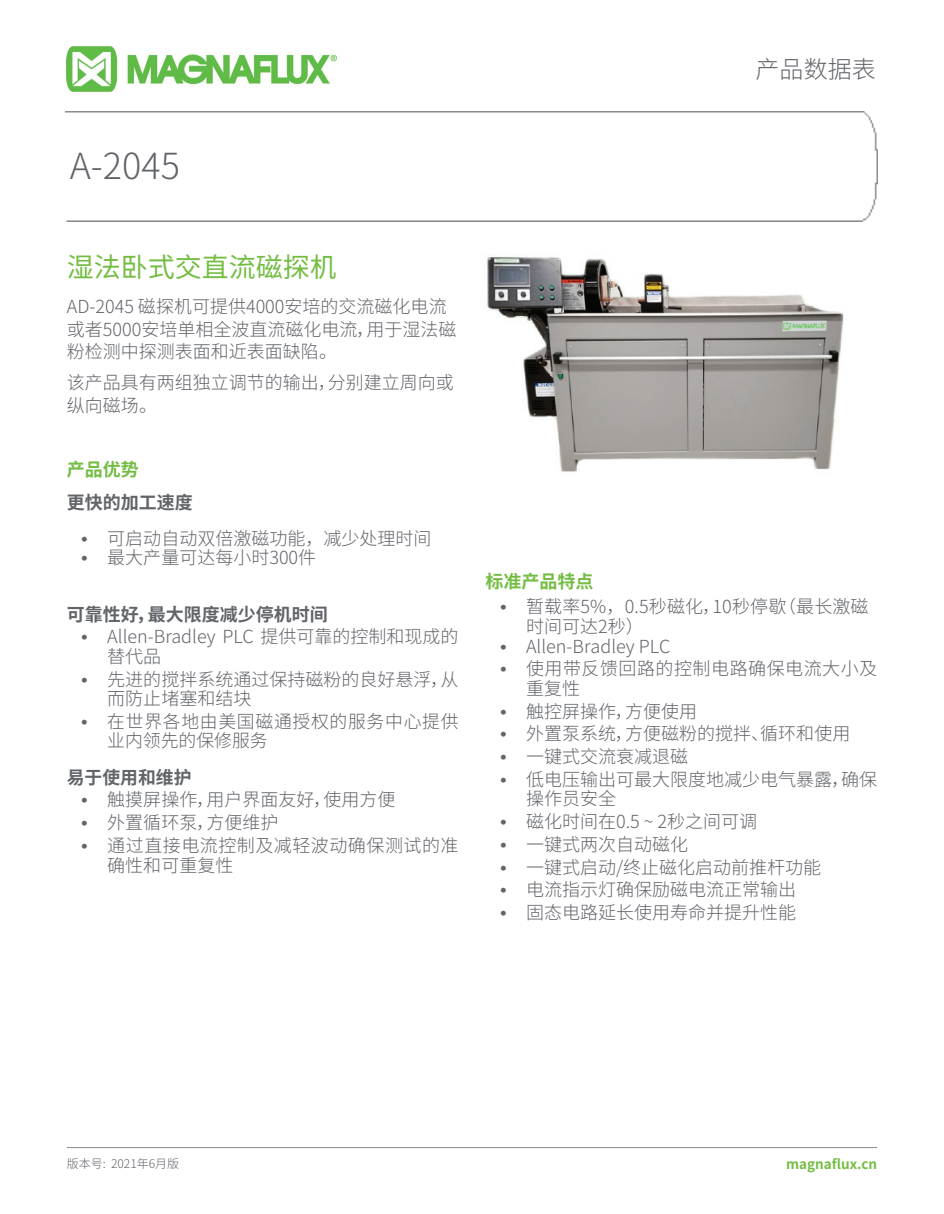
<style>
.page{position:relative;width:944px;height:1214px;background:#fff}
.page>*{position:absolute;margin:0;border:0;box-sizing:border-box;transform-origin:0 0}
.t1{font:300 36px "Source Han Sans CN";color:#616469}
.t2{font:27px "Source Han Sans CN";color:#74bd43}
.t3{font:300 24px "Source Han Sans CN";color:#616469}
.t4{font:300 18px/19.5px "Source Han Sans CN";color:#616469}
.t5{font:300 18px/19.5px "Source Han Sans CN";letter-spacing:.03em;color:#616469}
.t6{font:700 18px "Source Han Sans CN";color:#616469}
.t7{font:300 18px/19.5px "Source Han Sans CN";letter-spacing:.04em;color:#616469}
.t8{font:700 18px "Source Han Sans CN";color:#74bd43}
.t9{font:700 13.5px "Source Han Sans CN";color:#74bd43}
.t10{font:300 12px "Source Han Sans CN";color:#616469}
.s1{font-family:"Proxima Nova";font-size:24px}
</style>
<div class="page">
<img style="left:67px;top:47px;width:270px;height:44px">
<hr style="left:67px;top:1147px;width:810px;height:1px;background:#898b8e">
<img style="left:66px;top:112px;width:811px;height:109px">
<img style="left:487px;top:256px;width:357px;height:216px">
<h1 class="t1" style="left:70px;top:145px;width:112px">A-2045</h1>
<h3 class="t3" style="left:755px;top:55px;width:121px">产品数据表</h3>
<h2 class="t2" style="left:67px;top:252px;width:272px">湿法卧式交直流磁探机</h2>
<p class="t4" style="left:67px;top:296px;width:391px;line-height:22.5px">AD-2045 磁探机可提供4000安培的交流磁化电流或者5000安培单相全波直流磁化电流，用于湿法磁粉检测中探测表面和近表面缺陷。</p>
<p class="t4" style="left:67px;top:372px;width:389px;line-height:22.5px">该产品具有两组独立调节的输出，分别建立周向或纵向磁场。</p>
<p class="t8" style="left:67px;top:459px;width:73px">产品优势</p>
<p class="t6" style="left:67px;top:492px;width:128px">更快的加工速度</p>
<p class="t4" style="left:80px;top:529px;width:352px"><span class="s1">•</span> 可启动自动双倍激磁功能，减少处理时间</p>
<p class="t4" style="left:80px;top:548px;width:237px"><span class="s1">•</span> 最大产量可达每小时300件</p>
<p class="t6" style="left:67px;top:604px;width:263px">可靠性好，最大限度减少停机时间</p>
<p class="t4" style="left:107px;top:627px;width:353px;text-indent:-27px"><span class="s1">•</span> Allen-Bradley PLC 提供可靠的控制和现成的替代品</p>
<p class="t4" style="left:107px;top:669px;width:353px;text-indent:-27px"><span class="s1">•</span> 先进的搅拌系统通过保持磁粉的良好悬浮，从而防止堵塞和结块</p>
<p class="t7" style="left:107px;top:712px;width:353px;text-indent:-27px"><span class="s1">•</span> 在世界各地由美国磁通授权的服务中心提供业内领先的保修服务</p>
<p class="t6" style="left:67px;top:767px;width:126px">易于使用和维护</p>
<p class="t4" style="left:80px;top:790px;width:317px"><span class="s1">•</span> 触摸屏操作，用户界面友好，使用方便</p>
<p class="t4" style="left:80px;top:813px;width:200px"><span class="s1">•</span> 外置循环泵，方便维护</p>
<p class="t5" style="left:107px;top:836px;width:353px;text-indent:-27px"><span class="s1">•</span> 通过直接电流控制及减轻波动确保测试的准确性和可重复性</p>
<p class="t8" style="left:485px;top:571px;width:109px">标准产品特点</p>
<p class="t4" style="left:526px;top:597px;width:344px;text-indent:-27px"><span class="s1">•</span> 暂载率5%，0.5秒磁化，10秒停歇（最长激磁时间可达2秒）</p>
<p class="t4" style="left:499px;top:636px;width:173px"><span class="s1">•</span> Allen-Bradley PLC</p>
<p class="t5" style="left:526px;top:659px;width:353px;text-indent:-27px"><span class="s1">•</span> 使用带反馈回路的控制电路确保电流大小及重复性</p>
<p class="t4" style="left:499px;top:701px;width:199px"><span class="s1">•</span> 触控屏操作，方便使用</p>
<p class="t4" style="left:499px;top:724px;width:353px"><span class="s1">•</span> 外置泵系统，方便磁粉的搅拌、循环和使用</p>
<p class="t4" style="left:499px;top:747px;width:190px"><span class="s1">•</span> 一键式交流衰减退磁</p>
<p class="t4" style="left:526px;top:770px;width:352px;text-indent:-27px"><span class="s1">•</span> 低电压输出可最大限度地减少电气暴露，确保操作员安全</p>
<p class="t4" style="left:499px;top:812px;width:260px"><span class="s1">•</span> 磁化时间在0.5 ~ 2秒之间可调</p>
<p class="t4" style="left:499px;top:835px;width:190px"><span class="s1">•</span> 一键式两次自动磁化</p>
<p class="t4" style="left:499px;top:857px;width:324px"><span class="s1">•</span> 一键式启动/终止磁化启动前推杆功能</p>
<p class="t4" style="left:499px;top:880px;width:298px"><span class="s1">•</span> 电流指示灯确保励磁电流正常输出</p>
<p class="t4" style="left:499px;top:903px;width:298px"><span class="s1">•</span> 固态电路延长使用寿命并提升性能</p>
<p class="t10" style="left:67px;top:1156px;width:114px">版本号: 2021年6月版</p>
<p class="t9" style="left:786px;top:1156px;width:92px">magnaflux.cn</p>
</div>
